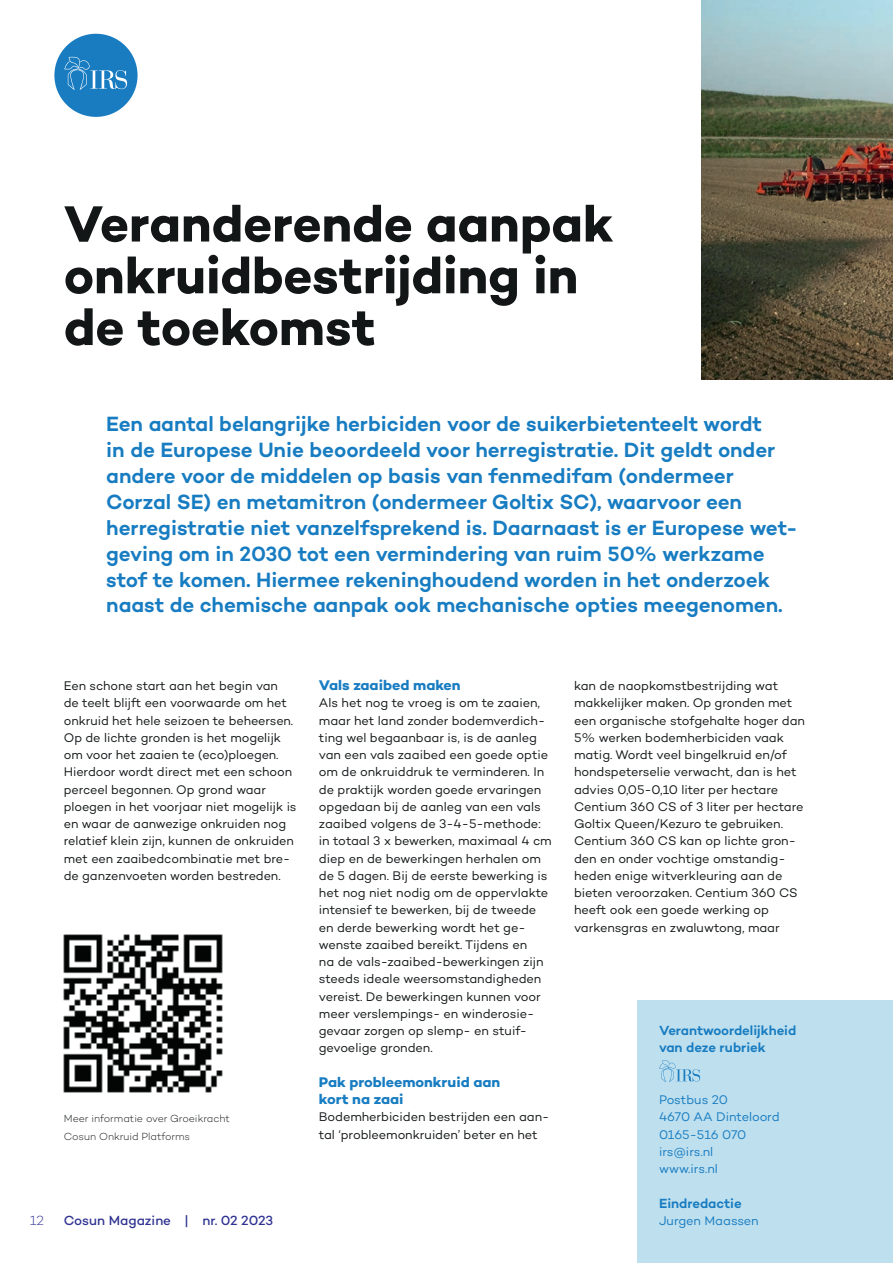
<style>
.page{position:relative;width:893px;height:1263px;background:#fff}
.page>*{position:absolute;margin:0;border:0;box-sizing:border-box;transform-origin:0 0}
.t1{font:700 51.75px/51.8px "Campton";color:#121617}
.t2{font:600 21px/25.8px "Campton";letter-spacing:-.005em;color:#177cc1}
.t3{font:700 14.25px/17.2px "Campton";letter-spacing:-.005em;color:#177cc1}
.t4{font:600 13.5px/17.2px "Campton";letter-spacing:-.005em;color:#177cc1}
.t5{font:500 13.5px "Campton";color:#2f3392}
.t6{font:300 13.5px "Campton";color:#2f3392}
.t7{font:12.75px/17.2px "Campton";letter-spacing:-.005em;color:#121617}
.t8{font:12.75px/17.2px "Campton";letter-spacing:-.005em;color:#177cc1}
.t9{font:300 10.5px/17.2px "Campton";letter-spacing:-.005em;color:#121617}
</style>
<div class="page">
<div style="left:638px;top:1001px;width:255px;height:262px;background:#bedfee"></div>
<svg style="left:659px;top:1060px;width:41px;height:22px"></svg>
<div style="left:54px;top:34px;width:84px;height:83px;background:#197cc1;border-radius:50%"></div>
<svg style="left:64px;top:57px;width:63px;height:33px"></svg>
<img style="left:702px;top:0;width:191px;height:380px">
<img style="left:63px;top:934px;width:160px;height:159px">
<h1 class="t1" style="left:64px;top:197px;width:551px">Veranderende aanpak onkruidbestrijding in de toekomst</h1>
<p class="t2" style="left:106px;top:411px;width:693px">Een aantal belangrijke herbiciden voor de suikerbietenteelt wordt<br>in de Europese Unie beoordeeld voor herregistratie. Dit geldt onder andere voor de middelen op basis van fenmedifam (ondermeer Corzal SE) en metamitron (ondermeer Goltix SC), waarvoor een herregistratie niet vanzelfsprekend is. Daarnaast is er Europese wet&shy;geving om in 2030 tot een vermindering van ruim 50% werkzame stof te komen. Hiermee rekeninghoudend worden in het onderzoek naast de chemische aanpak ook mechanische opties meegenomen.</p>
<p class="t7" style="left:64px;top:677px;width:234px">Een schone start aan het begin van<br>de teelt blijft een voorwaarde om het onkruid het hele seizoen te beheersen.<br>Op de lichte gronden is het mogelijk om voor het zaaien te (eco)ploegen.<br>Hierdoor wordt direct met een schoon perceel begonnen. Op grond waar ploegen in het voorjaar niet mogelijk is en waar de aanwezige onkruiden nog relatief klein zijn, kunnen de onkruiden met een zaaibedcombinatie met bre&shy;de ganzenvoeten worden bestreden.</p>
<p class="t3" style="left:319px;top:676px;width:143px">Vals zaaibed maken</p>
<p class="t7" style="left:319px;top:694px;width:234px">Als het nog te vroeg is om te zaaien, maar het land zonder bodemverdich&shy;ting wel begaanbaar is, is de aanleg van een vals zaaibed een goede optie om de onkruiddruk te verminderen. In de praktijk worden goede ervaringen opgedaan bij de aanleg van een vals zaaibed volgens de 3-4-5-methode: in totaal 3 x bewerken, maximaal 4 cm diep en de bewerkingen herhalen om de 5 dagen. Bij de eerste bewerking is het nog niet nodig om de oppervlakte intensief te bewerken, bij de tweede en derde bewerking wordt het ge&shy;wenste zaaibed bereikt. Tijdens en<br>na de vals-zaaibed-bewerkingen zijn steeds ideale weersomstandigheden vereist. De bewerkingen kunnen voor meer verslempings- en winderosie&shy;gevaar zorgen op slemp- en stuif&shy;gevoelige gronden.</p>
<p class="t3" style="left:319px;top:1073px;width:183px">Pak probleemonkruid aan kort na zaai</p>
<p class="t7" style="left:319px;top:1108px;width:232px">Bodemherbiciden bestrijden een aan&shy;tal ‘probleemonkruiden’ beter en het</p>
<p class="t9" style="left:64px;top:1110px;width:168px">Meer informatie over Groeikracht<br>Cosun Onkruid Platforms</p>
<p class="t6" style="left:30px;top:1212px;width:16px">12</p>
<p class="t5" style="left:64px;top:1212px;width:211px">Cosun Magazine | nr. 02 2023</p>
<p class="t7" style="left:574px;top:677px;width:233px">kan de naopkomstbestrijding wat makkelijker maken. Op gronden met een organische stofgehalte hoger dan 5% werken bodemherbiciden vaak matig. Wordt veel bingelkruid en/of hondspeterselie verwacht, dan is het advies 0,05-0,10 liter per hectare Centium 360 CS of 3 liter per hectare Goltix Queen/Kezuro te gebruiken.<br>Centium 360 CS kan op lichte gron&shy;den en onder vochtige omstandig&shy;heden enige witverkleuring aan de bieten veroorzaken. Centium 360 CS heeft ook een goede werking op varkensgras en zwaluwtong, maar</p>
<p class="t4" style="left:659px;top:1021px;width:139px">Verantwoordelijkheid van deze -rubriek</p>
<p class="t8" style="left:659px;top:1091px;width:122px">Postbus 20<br>4670 AA Dinteloord<br>0165-516 070 irs@irs.nl<br>www.irs.nl</p>
<p class="t4" style="left:659px;top:1194px;width:84px">Eindredactie</p>
<p class="t8" style="left:659px;top:1212px;width:101px">Jurgen Maassen</p>
</div>
